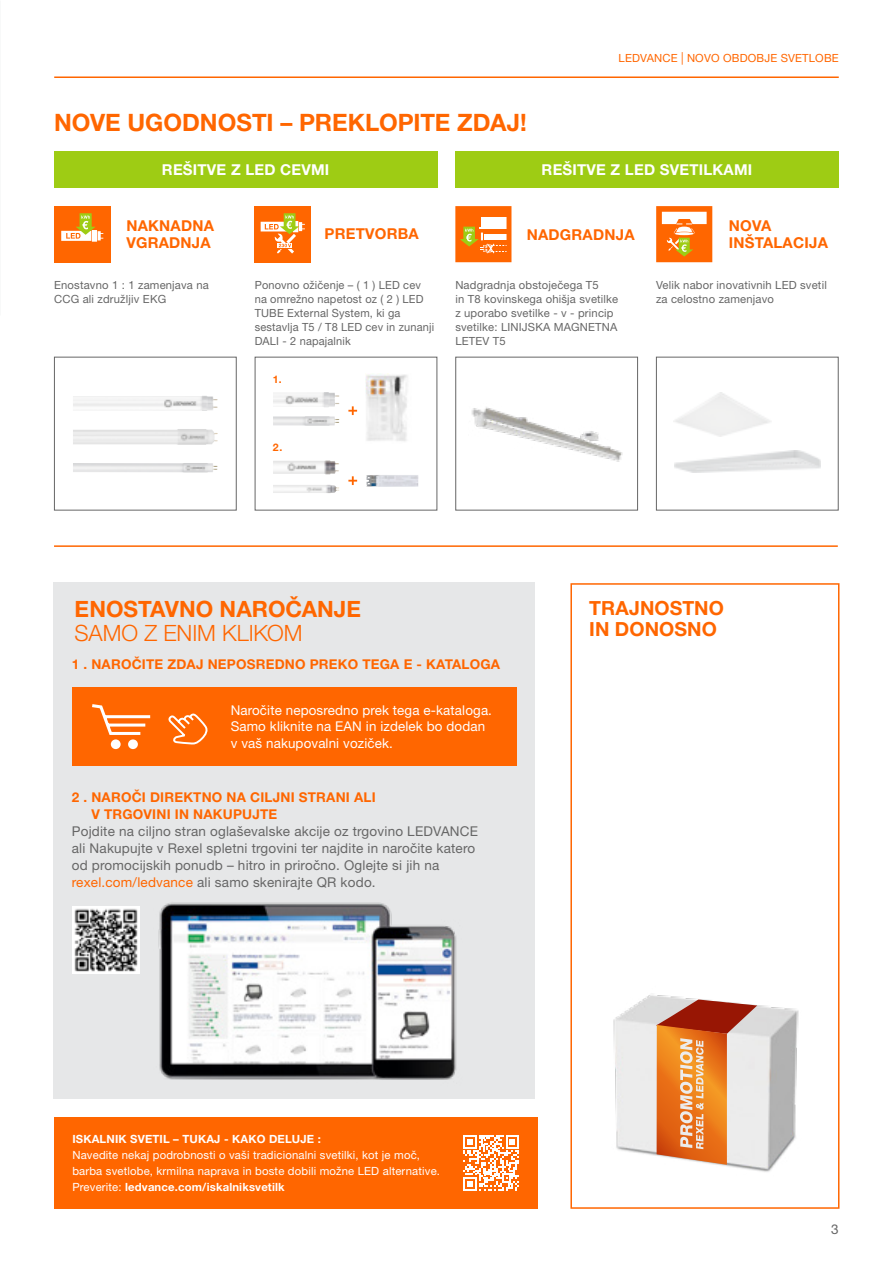
<style>
.page{position:relative;width:893px;height:1263px;background:#fff}
.page>*{position:absolute;margin:0;border:0;box-sizing:border-box;transform-origin:0 0}
.t1{font:700 24px "Helvetica Neue LT Pro";color:#f60}
.t2{font:700 22.5px "Helvetica Neue LT Pro";color:#f60}
.t3{font:300 22.5px "Helvetica Neue LT Pro";letter-spacing:-.005em;color:#f60}
.t4{font:700 19.5px/21px "Helvetica Neue LT Pro";color:#f60}
.t5{font:700 15px/17px "Helvetica Neue LT Pro";letter-spacing:.015em;color:#f60}
.t6{font:700 15px "Helvetica Neue LT Pro";letter-spacing:.015em;color:#fff}
.t7{font:13.5px/17px "Helvetica Neue LT Pro";letter-spacing:.015em;color:#666}
.t8{font:700 13.5px/17px "Helvetica Neue LT Pro";letter-spacing:.015em;color:#f60}
.t9{font:13.5px/16.5px "Helvetica Neue LT Pro";letter-spacing:.01em;color:#fff}
.t10{font:11.25px/14.1px "Helvetica Neue LT Pro";letter-spacing:.015em;color:#666}
.t11{font:11.25px/15.9px "Helvetica Neue LT Pro";letter-spacing:.015em;color:#fff}
.t12{font:700 11.25px "Helvetica Neue LT Pro";letter-spacing:.015em;color:#fff}
.t13{font:11.25px "Helvetica Neue LT Pro";letter-spacing:.015em;color:#f60}
.t14{font:700 10.5px "Helvetica Neue LT Pro";color:#f60}
.s1{font-size:12.6px}
.s2{color:#f60}
.s3{font-weight:700}
</style>
<div class="page">
<svg style="left:348px;top:476px;width:9px;height:9px"></svg>
<svg style="left:348px;top:406px;width:9px;height:9px"></svg>
<img style="left:365px;top:374px;width:43px;height:67px">
<img style="left:366px;top:475px;width:52px;height:12px">
<img style="left:73px;top:396px;width:145px;height:15px">
<img style="left:273px;top:392px;width:67px;height:15px">
<img style="left:73px;top:429px;width:145px;height:16px">
<img style="left:73px;top:463px;width:145px;height:9px">
<img style="left:273px;top:416px;width:66px;height:10px">
<img style="left:273px;top:460px;width:66px;height:14px">
<img style="left:273px;top:485px;width:66px;height:8px">
<img style="left:471px;top:407px;width:152px;height:55px">
<div style="left:54px;top:583px;width:481px;height:516px;background:#e6e7e8"></div>
<div style="left:54px;top:357px;width:183px;height:153px;border:1px solid #666"></div>
<div style="left:455px;top:357px;width:183px;height:153px;border:1px solid #666"></div>
<div style="left:656px;top:357px;width:183px;height:153px;border:1px solid #666"></div>
<img style="left:158px;top:902px;width:299px;height:178px">
<hr style="left:54px;top:76px;width:785px;height:2px;background:#f60">
<div style="left:54px;top:151px;width:383px;height:36px;background:#9ecc14"></div>
<div style="left:455px;top:151px;width:384px;height:36px;background:#9ecc14"></div>
<div style="left:54px;top:206px;width:56px;height:56px;background:#f60"></div>
<svg style="left:61px;top:213px;width:42px;height:29px"></svg>
<div style="left:255px;top:206px;width:56px;height:56px;background:#f60"></div>
<svg style="left:261px;top:213px;width:44px;height:41px"></svg>
<div style="left:458px;top:209px;width:51px;height:51px;background:#f60"></div>
<div style="left:481px;top:217px;width:30px;height:9px;background:#fff"></div>
<svg style="left:461px;top:227px;width:44px;height:27px"></svg>
<div style="left:455px;top:206px;width:56px;height:56px;border:5px solid #f60"></div>
<div style="left:570px;top:583px;width:269px;height:626px;border:2px solid #f60"></div>
<img style="left:613px;top:995px;width:186px;height:177px">
<svg style="left:657px;top:999px;width:100px;height:166px;background:#df9667"></svg>
<hr style="left:54px;top:545px;width:784px;height:2px;background:#f60">
<div style="left:54px;top:1117px;width:483px;height:92px;background:#f60"></div>
<div style="left:72px;top:688px;width:444px;height:78px;background:#f60"></div>
<div style="left:128px;top:739px;width:10px;height:10px;background:#fff;border-radius:50%"></div>
<div style="left:111px;top:739px;width:10px;height:10px;background:#fff;border-radius:50%"></div>
<svg style="left:92px;top:704px;width:59px;height:31px"></svg>
<img style="left:72px;top:907px;width:67px;height:66px">
<svg style="left:463px;top:1135px;width:56px;height:56px"></svg>
<svg style="left:656px;top:206px;width:56px;height:56px"></svg>
<svg style="left:662px;top:212px;width:45px;height:45px"></svg>
<svg style="left:168px;top:713px;width:40px;height:32px"></svg>
<p class="t13" style="left:619px;top:52px;width:222px">LEDVANCE <span class="s1">|</span> NOVO OBDOBJE SVETLOBE</p>
<h1 class="t1" style="left:54px;top:108px;width:474px">NOVE UGODNOSTI – PREKLOPITE ZDAJ!</h1>
<h3 class="t6" style="left:162px;top:160px;width:169px">REŠITVE Z LED CEVMI</h3>
<h3 class="t6" style="left:542px;top:160px;width:212px">REŠITVE Z LED SVETILKAMI</h3>
<h3 class="t5" style="left:126px;top:216px;width:89px">NAKNADNA<br>VGRADNJA</h3>
<h3 class="t5" style="left:325px;top:225px;width:96px">PRETVORBA</h3>
<h3 class="t5" style="left:527px;top:225px;width:109px">NADGRADNJA</h3>
<h3 class="t5" style="left:729px;top:217px;width:101px">NOVA<br>INŠTALACIJA</h3>
<p class="t10" style="left:54px;top:278px;width:156px">Enostavno 1 : 1 zamenjava na<br>CCG ali združljiv EKG</p>
<p class="t10" style="left:455px;top:278px;width:164px">Nadgradnja obstoječega T5<br>in T8 kovinskega ohišja svetilke z uporabo svetilke - v - princip svetilke: LINIJSKA MAGNETNA<br>LETEV T5</p>
<p class="t10" style="left:656px;top:278px;width:172px">Velik nabor inovativnih LED svetil za celostno zamenjavo</p>
<p class="t10" style="left:255px;top:278px;width:181px">Ponovno ožičenje – ( 1 ) LED cev na omrežno napetost oz ( 2 ) LED<br>TUBE External System, ki ga sestavlja T5 / T8 LED cev in zunanji<br>DALI - 2 napajalnik</p>
<p class="t14" style="left:273px;top:373px;width:10px">1.</p>
<p class="t14" style="left:273px;top:441px;width:11px">2.</p>
<h2 class="t2" style="left:75px;top:595px;width:288px">ENOSTAVNO NAROČANJE</h2>
<h2 class="t3" style="left:75px;top:619px;width:230px">SAMO Z ENIM KLIKOM</h2>
<p class="t8" style="left:72px;top:655px;width:430px">1 . NAROČITE ZDAJ NEPOSREDNO PREKO TEGA E - KATALOGA</p>
<p class="t9" style="left:231px;top:702px;width:263px">Naročite neposredno prek tega e-kataloga.<br>Samo kliknite na EAN in izdelek bo dodan v vaš nakupovalni voziček.</p>
<p class="t8" style="left:91px;top:788px;width:286px;text-indent:-20px">2 . NAROČI DIREKTNO NA CILJNI STRANI ALI<br>V TRGOVINI IN NAKUPUJTE</p>
<p class="t7" style="left:72px;top:822px;width:408px">Pojdite na ciljno stran oglaševalske akcije oz trgovino LEDVANCE ali Nakupujte v Rexel spletni trgovini ter najdite in naročite katero od promocijskih ponudb – hitro in priročno. Oglejte si jih na <span class="s2">rexel.com/ledvance</span> ali samo skenirajte QR kodo.</p>
<h3 class="t4" style="left:589px;top:597px;width:136px">TRAJNOSTNO<br>IN DONOSNO</h3>
<p class="t12" style="left:72px;top:1132px;width:250px">ISKALNIK SVETIL – TUKAJ - KAKO DELUJE :</p>
<p class="t11" style="left:72px;top:1147px;width:369px">Navedite nekaj podrobnosti o vaši tradicionalni svetilki, kot je moč, barba svetlobe, krmilna naprava in boste dobili možne LED alternative.<br>Preverite: <span class="s3">ledvance.com/iskalniksvetilk</span></p>
<p class="t7" style="left:831px;top:1221px;width:9px">3</p>
</div>
